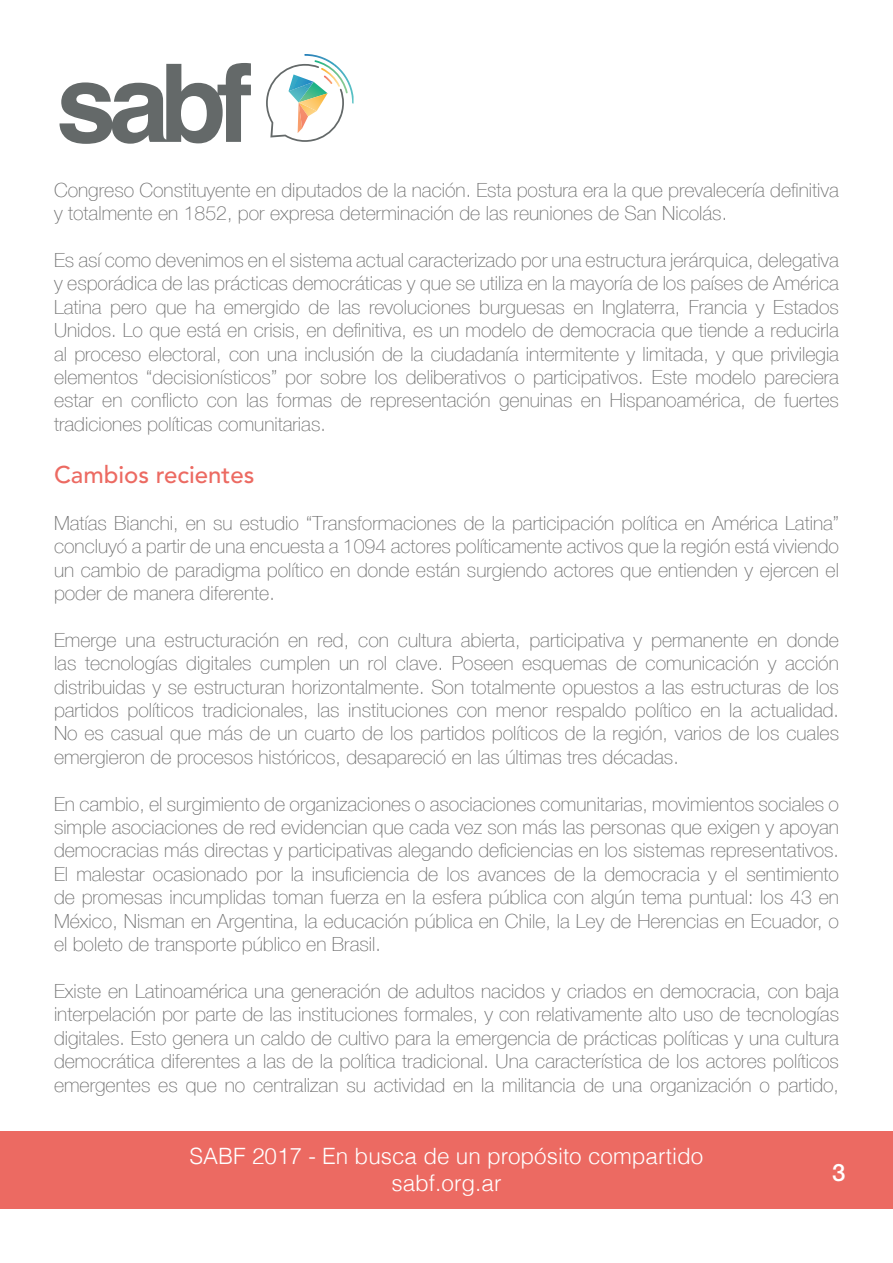
<style>
.page{position:relative;width:893px;height:1263px;background:#fff}
.page>*{position:absolute;margin:0;border:0;box-sizing:border-box;transform-origin:0 0}
.t1{font:500 24px "Avenir LT Std";color:#ec6a62}
.t2{font:500 24px "Helvetica Neue";color:#fff}
.t3{font:300 22.5px/27px "Helvetica";color:#fff;text-align:center}
.t4{font:100 19.5px/23.4px "Helvetica Neue LT Com";color:#6f6f6f;text-align:justify}
</style>
<div class="page">
<div style="left:0;top:1131px;width:893px;height:78px;background:#ec6a62"></div>
<svg style="left:266px;top:54px;width:88px;height:88px"></svg>
<svg style="left:60px;top:63px;width:191px;height:81px"></svg>
<p class="t4" style="left:54px;top:178px;width:786px">Congreso Constituyente en diputados de la nación. Esta postura era la que prevalecería definitiva y totalmente en 1852, por expresa determinación de las reuniones de San Nicolás.</p>
<p class="t4" style="left:54px;top:248px;width:786px">Es así como devenimos en el sistema actual caracterizado por una estructura jerárquica, delegativa y esporádica de las prácticas democráticas y que se utiliza en la mayoría de los países de América Latina pero que ha emergido de las revoluciones burguesas en Inglaterra, Francia y Estados Unidos. Lo que está en crisis, en definitiva, es un modelo de democracia que tiende a reducirla al proceso electoral, con una inclusión de la ciudadanía intermitente y limitada, y que privilegia elementos “decisionísticos” por sobre los deliberativos o participativos. Este modelo pareciera estar en conflicto con las formas de representación genuinas en Hispanoamérica, de fuertes tradiciones políticas comunitarias.</p>
<p class="t1" style="left:54px;top:461px;width:202px">Cambios recientes</p>
<p class="t4" style="left:54px;top:511px;width:786px">Matías Bianchi, en su estudio “Transformaciones de la participación política en América Latina” concluyó a partir de una encuesta a 1094 actores políticamente activos que la región está viviendo un cambio de paradigma político en donde están surgiendo actores que entienden y ejercen el poder de manera diferente.</p>
<p class="t4" style="left:54px;top:628px;width:787px">Emerge una estructuración en red, con cultura abierta, participativa y permanente en donde las tecnologías digitales cumplen un rol clave. Poseen esquemas de comunicación y acción distribuidas y se estructuran horizontalmente. Son totalmente opuestos a las estructuras de los partidos políticos tradicionales, las instituciones con menor respaldo político en la actualidad.<br>No es casual que más de un cuarto de los partidos políticos de la región, varios de los cuales emergieron de procesos históricos, desapareció en las últimas tres décadas.</p>
<p class="t4" style="left:54px;top:792px;width:786px">En cambio, el surgimiento de organizaciones o asociaciones comunitarias, movimientos sociales o simple asociaciones de red evidencian que cada vez son más las personas que exigen y apoyan democracias más directas y participativas alegando deficiencias en los sistemas representativos.<br>El malestar ocasionado por la insuficiencia de los avances de la democracia y el sentimiento de promesas incumplidas toman fuerza en la esfera pública con algún tema puntual: los 43 en México, Nisman en Argentina, la educación pública en Chile, la Ley de Herencias en Ecuador, o el boleto de transporte público en Brasil.</p>
<p class="t4" style="left:54px;top:979px;width:787px">Existe en Latinoamérica una generación de adultos nacidos y criados en democracia, con baja interpelación por parte de las instituciones formales, y con relativamente alto uso de tecnologías digitales. Esto genera un caldo de cultivo para la emergencia de prácticas políticas y una cultura democrática diferentes a las de la política tradicional. Una característica de los actores políticos emergentes es que no centralizan su actividad en la militancia de una organización o partido,</p>
<p class="t3" style="left:189px;top:1141px;width:515px">SABF 2017 - En busca de un propósito compartido sabf.org.ar</p>
<p class="t2" style="left:832px;top:1153px;width:15px">3</p>
</div>
